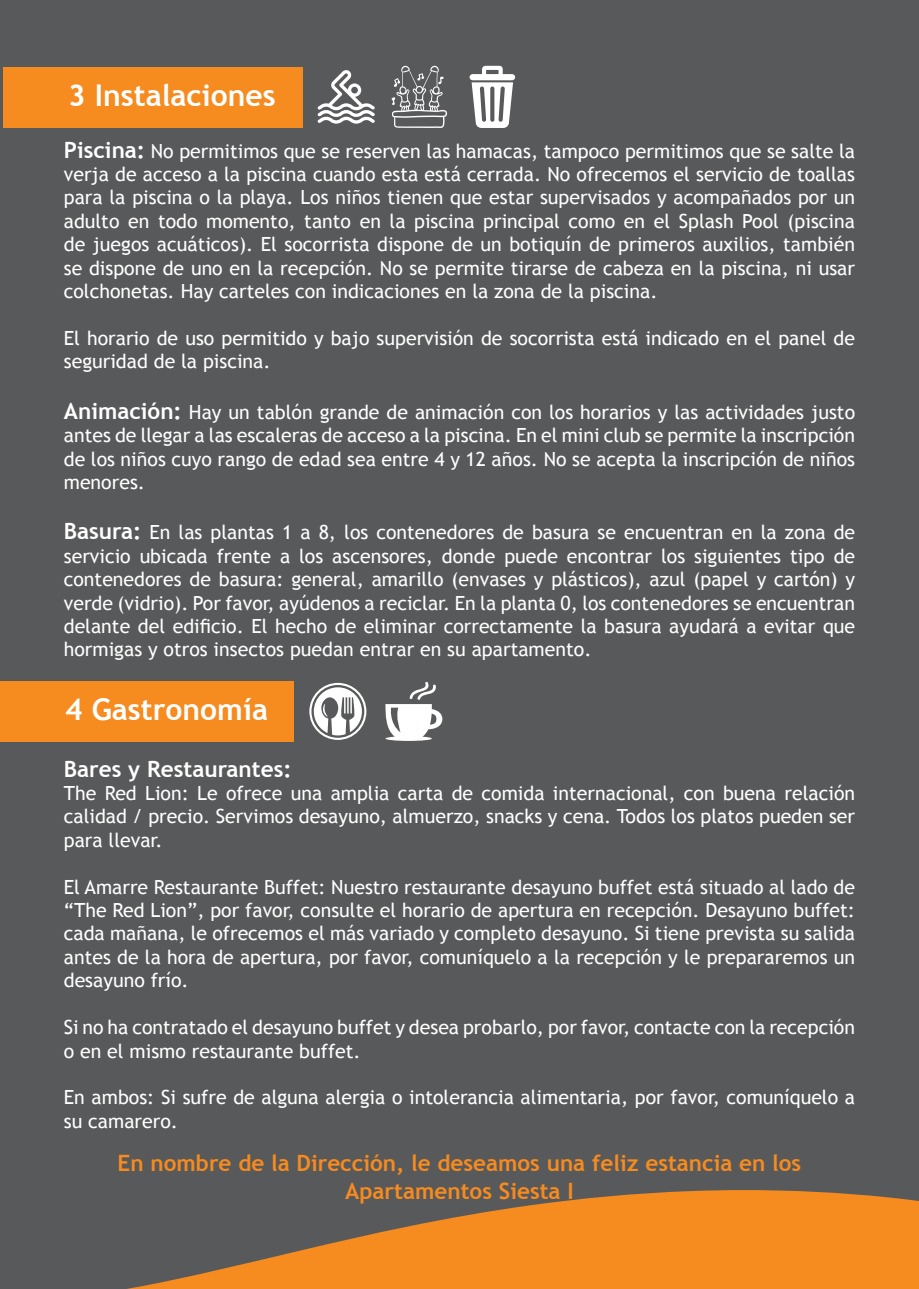
<style>
.page{position:relative;width:919px;height:1289px;background:#fff}
.page>*{position:absolute;margin:0;border:0;box-sizing:border-box;transform-origin:0 0}
.t1{font:700 30px "Trebuchet MS";color:#fff}
.t2{font:700 22.5px/27px "Trebuchet MS";color:#f68b1f;text-align:center}
.t3{font:700 22.5px "Trebuchet MS";color:#fff}
.t4{font:19.5px/23.4px "Trebuchet MS";color:#fff;text-align:justify}
.s1{font-weight:700;font-size:22.5px}
</style>
<div class="page">
<div style="left:0;top:0;width:918px;height:1288px;background:#58595b"></div>
<svg style="left:132px;top:1190px;width:786px;height:98px;fill:#f68b1f"></svg>
<div style="left:3px;top:67px;width:299px;height:61px;background:#f68b1f"></div>
<svg style="left:317px;top:70px;width:58px;height:54px"></svg>
<div style="left:0;top:680px;width:293px;height:61px;background:#f68b1f"></div>
<svg style="left:309px;top:683px;width:57px;height:57px"></svg>
<svg style="left:391px;top:66px;width:56px;height:62px"></svg>
<svg style="left:469px;top:66px;width:46px;height:62px"></svg>
<svg style="left:385px;top:681px;width:57px;height:60px"></svg>
<h1 class="t1" style="left:68px;top:77px;width:209px">3 Instalaciones</h1>
<p class="t4" style="left:64px;top:139px;width:792px"><span class="s1">Piscina:</span> No permitimos que se reserven las hamacas, tampoco permitimos que se salte la verja de acceso a la piscina cuando esta está cerrada. No ofrecemos el servicio de toallas para la piscina o la playa. Los niños tienen que estar supervisados y acompañados por un adulto en todo momento, tanto en la piscina principal como en el Splash Pool (piscina de juegos acuáticos). El socorrista dispone de un botiquín de primeros auxilios, también se dispone de uno en la recepción. No se permite tirarse de cabeza en la piscina, ni usar colchonetas. Hay carteles con indicaciones en la zona de la piscina.</p>
<p class="t4" style="left:64px;top:326px;width:792px">El horario de uso permitido y bajo supervisión de socorrista está indicado en el panel de seguridad de la piscina.</p>
<p class="t4" style="left:64px;top:400px;width:792px"><span class="s1">Animación:</span> Hay un tablón grande de animación con los horarios y las actividades justo antes de llegar a las escaleras de acceso a la piscina. En el mini club se permite la inscripción de los niños cuyo rango de edad sea entre 4 y 12 años. No se acepta la inscripción de niños menores.</p>
<p class="t4" style="left:64px;top:521px;width:792px"><span class="s1">Basura:</span> En las plantas 1 a 8, los contenedores de basura se encuentran en la zona de servicio ubicada frente a los ascensores, donde puede encontrar los siguientes tipo de contenedores de basura: general, amarillo (envases y plásticos), azul (papel y cartón) y verde (vidrio). Por favor, ayúdenos a reciclar. En la planta 0, los contenedores se encuentran delante del edificio. El hecho de eliminar correctamente la basura ayudará a evitar que hormigas y otros insectos puedan entrar en su apartamento.</p>
<h1 class="t1" style="left:65px;top:690px;width:204px">4 Gastronomía</h1>
<p class="t3" style="left:64px;top:754px;width:229px">Bares y Restaurantes:</p>
<p class="t4" style="left:64px;top:781px;width:792px">The Red Lion: Le ofrece una amplia carta de comida internacional, con buena relación calidad / precio. Servimos desayuno, almuerzo, snacks y cena. Todos los platos pueden ser para llevar.</p>
<p class="t4" style="left:64px;top:875px;width:792px">El Amarre Restaurante Buffet: Nuestro restaurante desayuno buffet está situado al lado de “The Red Lion”, por favor, consulte el horario de apertura en recepción. Desayuno buffet: cada mañana, le ofrecemos el más variado y completo desayuno. Si tiene prevista su salida antes de la hora de apertura, por favor, comuníquelo a la recepción y le prepararemos un desayuno frío.</p>
<p class="t4" style="left:64px;top:1015px;width:792px">Si no ha contratado el desayuno buffet y desea probarlo, por favor, contacte con la recepción o en el mismo restaurante buffet.</p>
<p class="t4" style="left:64px;top:1085px;width:792px">En ambos: Si sufre de alguna alergia o intolerancia alimentaria, por favor, comuníquelo a su camarero.</p>
<p class="t2" style="left:118px;top:1149px;width:685px">En nombre de la Dirección, le deseamos una feliz estancia en los<br>Apartamentos Siesta I</p>
</div>
